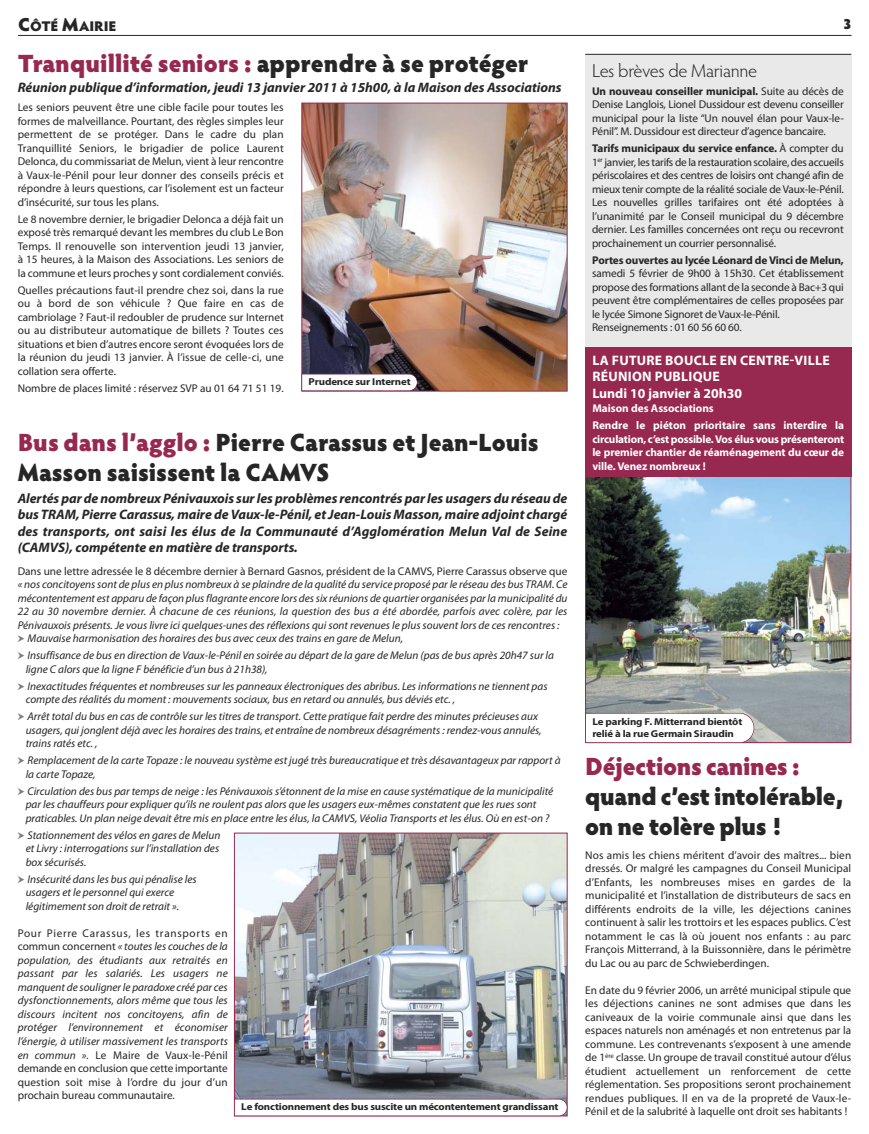
<style>
.page{position:relative;width:869px;height:1134px;background:#fff}
.page>*{position:absolute;margin:0;border:0;box-sizing:border-box;transform-origin:0 0}
.t1{font:900 25px/30px "Hypatia Sans Pro";letter-spacing:-.01em;color:#272627}
.t2{font:900 25px "Hypatia Sans Pro";letter-spacing:-.01em;color:#972850}
.t3{font:300 18.75px "Hypatia Sans Pro";letter-spacing:-.015em;color:#272627}
.t4{font:900 15px "Hypatia Sans Pro";color:#272627}
.t5{font:900 14px "Hypatia Sans Pro";letter-spacing:-.01em;color:#272627}
.t6{font:italic 700 13.75px/16.5px "Myriad Pro";color:#272627;text-align:justify}
.t7{font:700 13.75px/16.5px "Myriad Pro";letter-spacing:.02em;color:#fff}
.t8{font:11.25px/13.5px "Myriad Pro";letter-spacing:-.005em;color:#272627;text-align:justify}
.t9{font:italic 11.25px/13.5px "Myriad Pro";color:#272627}
.t10{font:700 11.25px/13.5px "Myriad Pro";letter-spacing:-.005em;color:#fff}
.t11{font:700 11.25px "Myriad Pro";letter-spacing:-.015em;color:#272627}
.t12{font:700 10px/12px "Myriad Pro";letter-spacing:-.015em;color:#272627;scale:1.09 1}
.s1{font-size:18.75px}
.s2{color:#272627}
.s3{color:#972850}
.s4{font-family:"Pointers";font-style:normal;color:#7d7d7d}
.s5{font-style:normal}
.s6{font-weight:700}
</style>
<div class="page">
<hr style="left:18px;top:35px;width:833px;height:1px;background:#272627">
<div style="left:585px;top:54px;width:265px;height:298px;background:#e9e9e9"></div>
<hr style="left:585px;top:54px;width:265px;height:1px;background:#272627">
<img style="left:303px;top:105px;width:262px;height:284px">
<div style="left:301px;top:103px;width:266px;height:288px;border:1px solid #972850"></div>
<img style="left:236px;top:835px;width:329px;height:264px">
<svg style="left:302px;top:374px;width:115px;height:17px"></svg>
<svg style="left:234px;top:1099px;width:333px;height:17px"></svg>
<img style="left:587px;top:477px;width:261px;height:264px">
<svg style="left:585px;top:713px;width:169px;height:30px"></svg>
<div style="left:585px;top:347px;width:265px;height:130px;background:#972850"></div>
<p class="t5" style="left:18px;top:21px;width:100px"><span class="s1">C</span>ÔTÉ <span class="s1">M</span>AIRIE</p>
<h3 class="t4" style="left:842px;top:18px;width:10px">3</h3>
<h1 class="t2" style="left:18px;top:53px;width:512px">Tranquillité seniors : <span class="s2">apprendre à se protéger</span></h1>
<p class="t6" style="left:18px;top:80px;width:545px">Réunion publique d’information, jeudi 13 janvier 2011 à 15h00, à la Maison des Associations</p>
<p class="t8" style="left:18px;top:102px;width:267px">Les seniors peuvent être une cible facile pour toutes les formes de malveillance. Pourtant, des règles simples leur permettent de se protéger. Dans le cadre du plan Tranquillité Seniors, le brigadier de police Laurent Delonca, du commissariat de Melun, vient à leur rencontre à Vaux-le-Pénil pour leur donner des conseils précis et répondre à leurs questions, car l’isolement est un facteur d’insécurité, sur tous les plans.</p>
<p class="t8" style="left:18px;top:213px;width:267px">Le 8 novembre dernier, le brigadier Delonca a déjà fait un exposé très remarqué devant les membres du club Le Bon Temps. Il renouvelle son intervention jeudi 13 janvier, à 15 heures, à la Maison des Associations. Les seniors de la commune et leurs proches y sont cordialement conviés.</p>
<p class="t8" style="left:18px;top:284px;width:267px">Quelles précautions faut-il prendre chez soi, dans la rue ou à bord de son véhicule ? Que faire en cas de cambriolage ? Faut-il redoubler de prudence sur Internet ou au distributeur automatique de billets ? Toutes ces situations et bien d’autres encore seront évoquées lors de la réunion du jeudi 13 janvier. À l’issue de celle-ci, une collation sera offerte.</p>
<p class="t8" style="left:18px;top:382px;width:267px">Nombre de places limité : réservez SVP au 01 64 71 51 19.</p>
<p class="t12" style="left:308px;top:377px;width:95px">Prudence sur Internet</p>
<h1 class="t1" style="left:18px;top:430px;width:522px"><span class="s3">Bus dans l’agglo :</span> Pierre Carassus et Jean-Louis<br>Masson saisissent la CAMVS</h1>
<p class="t6" style="left:18px;top:491px;width:551px">Alertés par de nombreux Pénivauxois sur les problèmes rencontrés par les usagers du réseau de bus TRAM, Pierre Carassus, maire de Vaux-le-Pénil, et Jean-Louis Masson, maire adjoint chargé des transports, ont saisi les élus de la Communauté d’Agglomération Melun Val de Seine (CAMVS), compétente en matière de transports.</p>
<p class="t8" style="left:18px;top:565px;width:551px">Dans une lettre adressée le 8 décembre dernier à Bernard Gasnos, président de la CAMVS, Pierre Carassus observe que</p>
<p class="t9" style="left:18px;top:578px;width:551px">« nos concitoyens sont de plus en plus nombreux à se plaindre de la qualité du service proposé par le réseau des bus TRAM. Ce mécontentement est apparu de façon plus flagrante encore lors des six réunions de quartier organisées par la municipalité du 22 au 30 novembre dernier. À chacune de ces réunions, la question des bus a été abordée, parfois avec colère, par les Pénivauxois présents. Je vous livre ici quelques-unes des réflexions qui sont revenues le plus souvent lors de ces rencontres : <span class="s4">b</span> Mauvaise harmonisation des horaires des bus avec ceux des trains en gare de Melun,</p>
<p class="t9" style="left:26px;top:649px;width:529px;text-indent:-8px"><span class="s4">b</span> Insuffisance de bus en direction de Vaux-le-Pénil en soirée au départ de la gare de Melun (pas de bus après 20h47 sur la ligne C alors que la ligne F bénéficie d’un bus à 21h38),</p>
<p class="t9" style="left:26px;top:680px;width:523px;text-indent:-8px"><span class="s4">b</span> Inexactitudes fréquentes et nombreuses sur les panneaux électroniques des abribus. Les informations ne tiennent pas compte des réalités du moment : mouvements sociaux, bus en retard ou annulés, bus déviés etc. ,</p>
<p class="t9" style="left:26px;top:711px;width:517px;text-indent:-8px"><span class="s4">b</span> Arrêt total du bus en cas de contrôle sur les titres de transport. Cette pratique fait perdre des minutes précieuses aux usagers, qui jonglent déjà avec les horaires des trains, et entraîne de nombreux désagréments : rendez-vous annulés, trains ratés etc. ,</p>
<p class="t9" style="left:26px;top:755px;width:536px;text-indent:-8px"><span class="s4">b</span> Remplacement de la carte Topaze : le nouveau système est jugé très bureaucratique et très désavantageux par rapport à la carte Topaze,</p>
<p class="t9" style="left:26px;top:785px;width:529px;text-indent:-8px"><span class="s4">b</span> Circulation des bus par temps de neige : les Pénivauxois s’étonnent de la mise en cause systématique de la municipalité par les chauffeurs pour expliquer qu’ils ne roulent pas alors que les usagers eux-mêmes constatent que les rues sont praticables. Un plan neige devait être mis en place entre les élus, la CAMVS, Véolia Transports et les élus. Où en est-on ?</p>
<p class="t9" style="left:26px;top:829px;width:196px;text-align:justify;text-indent:-8px"><span class="s4">b</span> Stationnement des vélos en gares de Melun et Livry : interrogations sur l’installation des box sécurisés.</p>
<p class="t9" style="left:26px;top:873px;width:172px;text-indent:-8px"><span class="s4">b</span> Insécurité dans les bus qui pénalise les usagers et le personnel qui exerce légitimement son droit de retrait ».</p>
<p class="t9" style="left:18px;top:927px;width:211px;text-align:justify"><span class="s5">Pour Pierre Carassus, les transports en commun concernent</span> « toutes les couches de la population, des étudiants aux retraités en passant par les salariés. Les usagers ne manquent de souligner le paradoxe créé par ces dysfonctionnements, alors même que tous les discours incitent nos concitoyens, afin de protéger l’environnement et économiser l’énergie, à utiliser massivement les transports en commun ». <span class="s5">Le Maire de Vaux-le-Pénil demande en conclusion que cette importante question soit mise à l’ordre du jour d’un prochain bureau communautaire.</span></p>
<p class="t12" style="left:241px;top:1102px;width:292px">Le fonctionnement des bus suscite un mécontentement grandissant</p>
<h2 class="t3" style="left:591px;top:60px;width:167px">Les brèves de Marianne</h2>
<p class="t8" style="left:591px;top:85px;width:253px"><span class="s6">Un nouveau conseiller municipal.</span> Suite au décès de Denise Langlois, Lionel Dussidour est devenu conseiller municipal pour la liste “Un nouvel élan pour Vaux-le-Pénil”. M. Dussidour est directeur d’agence bancaire.</p>
<p class="t8" style="left:591px;top:143px;width:253px"><span class="s6">Tarifs municipaux du service enfance.</span> À compter du 1<sup>er</sup> janvier, les tarifs de la restauration scolaire, des accueils périscolaires et des centres de loisirs ont changé afin de mieux tenir compte de la réalité sociale de Vaux-le-Pénil.<br>Les nouvelles grilles tarifaires ont été adoptées à l’unanimité par le Conseil municipal du 9 décembre dernier. Les familles concernées ont reçu ou recevront prochainement un courrier personnalisé.</p>
<p class="t11" style="left:591px;top:256px;width:253px">Portes ouvertes au lycée Léonard de Vinci de Melun,</p>
<p class="t8" style="left:591px;top:268px;width:253px;text-align:left">samedi 5 février de 9h00 à 15h30. Cet établissement propose des formations allant de la seconde à Bac+3 qui peuvent être complémentaires de celles proposées par le lycée Simone Signoret de Vaux-le-Pénil.<br>Renseignements : 01 60 56 60 60.</p>
<p class="t7" style="left:592px;top:353px;width:239px">LA FUTURE BOUCLE EN CENTRE-VILLE<br>RÉUNION PUBLIQUE<br>Lundi 10 janvier à 20h30</p>
<p class="t10" style="left:592px;top:401px;width:253px;line-height:17px">Maison des Associations<br>Rendre le piéton prioritaire sans interdire la</p>
<p class="t10" style="left:592px;top:433px;width:253px;text-align:justify">circulation, c’est possible. Vos élus vous présenteront le premier chantier de réaménagement du cœur de ville. Venez nombreux !</p>
<p class="t12" style="left:592px;top:716px;width:139px">Le parking F. Mitterrand bientôt relié à la rue Germain Siraudin</p>
<h1 class="t2" style="left:585px;top:757px;width:216px">Déjections canines :</h1>
<h1 class="t1" style="left:585px;top:785px;width:259px">quand c’est intolérable, on ne tolère plus !</h1>
<p class="t8" style="left:585px;top:849px;width:267px">Nos amis les chiens méritent d’avoir des maîtres... bien dressés. Or malgré les campagnes du Conseil Municipal d’Enfants, les nombreuses mises en gardes de la municipalité et l’installation de distributeurs de sacs en différents endroits de la ville, les déjections canines continuent à salir les trottoirs et les espaces publics. C’est notamment le cas là où jouent nos enfants : au parc François Mitterrand, à la Buissonnière, dans le périmètre du Lac ou au parc de Schwieberdingen.</p>
<p class="t8" style="left:585px;top:984px;width:267px">En date du 9 février 2006, un arrêté municipal stipule que les déjections canines ne sont admises que dans les caniveaux de la voirie communale ainsi que dans les espaces naturels non aménagés et non entretenus par la commune. Les contrevenants s’exposent à une amende de 1<sup>ère</sup> classe. Un groupe de travail constitué autour d’élus étudient actuellement un renforcement de cette réglementation. Ses propositions seront prochainement rendues publiques. Il en va de la propreté de Vaux-le-Pénil et de la salubrité à laquelle ont droit ses habitants !</p>
</div>
